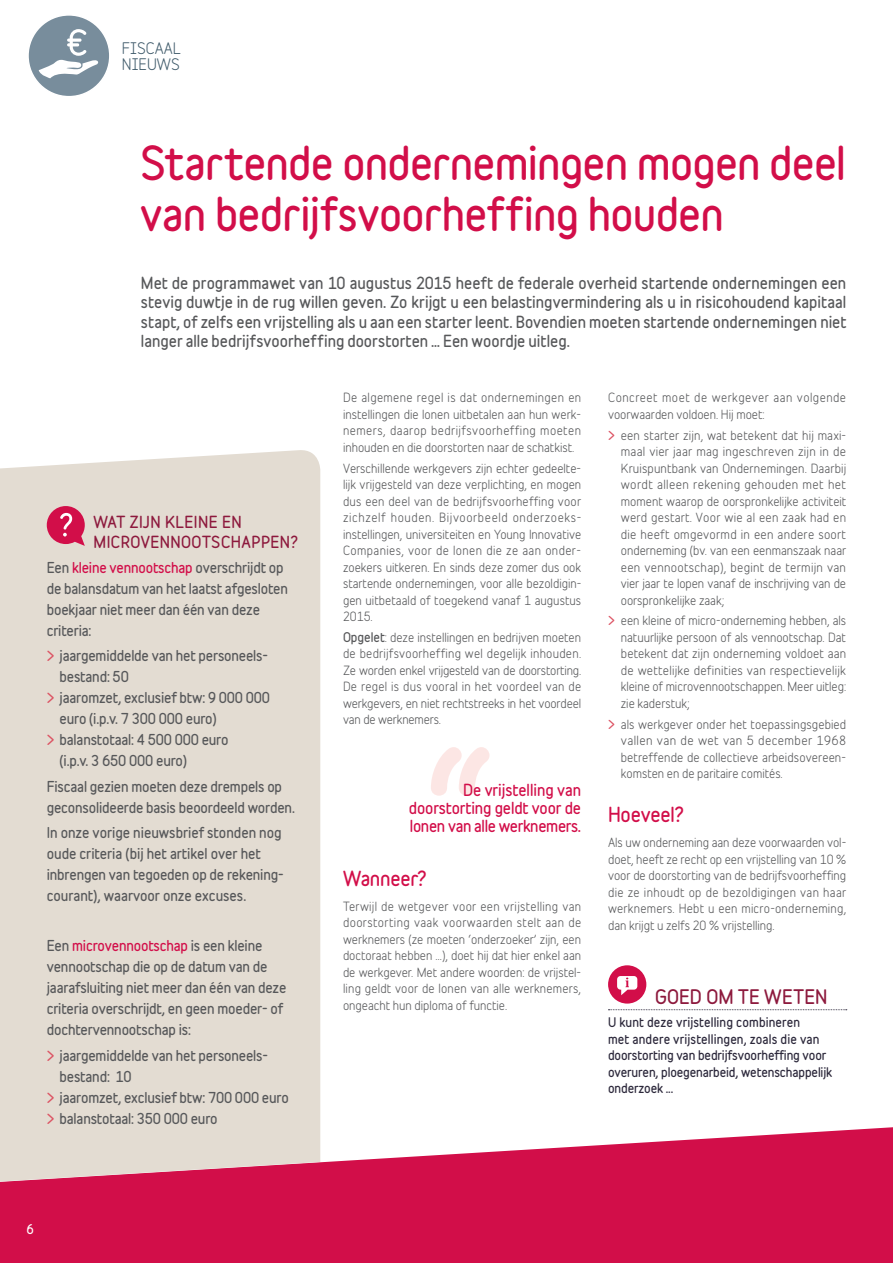
<style>
.page{position:relative;width:893px;height:1263px;background:#fff}
.page>*{position:absolute;margin:0;border:0;box-sizing:border-box;transform-origin:0 0}
.t1{font:700 162px "Belfius Alternative";color:#f8aea7}
.t2{font:700 42px/50.4px "Belfius Normal";letter-spacing:-.02em;color:#d20e49}
.t3{font:700 18.75px "Belfius Normal";letter-spacing:-.01em;color:#d20e49}
.t4{font:700 18px "Belfius Normal";letter-spacing:.01em;color:#8d193d}
.t5{font:700 15px/19.5px "Belfius Alternative";color:#57585a;text-align:justify}
.t6{font:700 15px/18px "Belfius Alternative";letter-spacing:-.005em;color:#d20e49;text-align:justify}
.t7{font:700 15px/19.5px "Belfius Alternative";letter-spacing:.03em;color:#8d193d}
.t8{font:15px/16.5px "Belfius Normal";color:#405b6b}
.t9{font:700 13.5px/21px "Belfius Alternative";letter-spacing:-.01em;color:#57585a}
.t10{font:12px/16.5px "Belfius Alternative";color:#57585a;text-align:justify}
.t11{font:700 12px/16.5px "Belfius Alternative";letter-spacing:-.01em;color:#2c283b}
.t12{font:12px/16.5px "Belfius Alternative";letter-spacing:.04em;color:#57585a}
.t13{font:700 12px "Belfius Normal";color:#fff}
.s1{color:#d20e49}
.s2{color:#dc5262}
.s3{font-weight:700}
.s4{font-weight:700;color:#dc5262}
</style>
<div class="page">
<svg style="left:0;top:1071px;width:893px;height:192px;fill:#d20e49"></svg>
<div style="left:0;top:450px;width:320px;height:733px;background:#e3dcd2"></div>
<svg style="left:608px;top:1009px;width:239px;height:1px"></svg>
<div style="left:608px;top:965px;width:38px;height:38px;background:#d20e49;border-radius:50%"></div>
<svg style="left:617px;top:976px;width:20px;height:19px"></svg>
<div style="left:28px;top:15px;width:82px;height:82px;background:#788d9c;border-radius:50%"></div>
<div style="left:27px;top:14px;width:84px;height:83px;border:2px solid #fff;border-radius:50%"></div>
<svg style="left:39px;top:29px;width:60px;height:49px"></svg>
<svg style="left:47px;top:506px;width:38px;height:40px;background:#d84a72"></svg>
<p class="t8" style="left:122px;top:38px;width:61px">FISCAAL<br>NIEUWS</p>
<h2 class="t2" style="left:140px;top:137px;width:707px">Startende ondernemingen mogen deel van bedrijfsvoorheffing houden</h2>
<p class="t5" style="left:141px;top:273px;width:707px">Met de programmawet van 10 augustus 2015 heeft de federale overheid startende ondernemingen een stevig duwtje in de rug willen geven. Zo krijgt u een belastingvermindering als u in risicohoudend kapitaal stapt, of zelfs een vrijstelling als u aan een starter leent. Bovendien moeten startende ondernemingen niet langer alle bedrijfsvoorheffing doorstorten … Een woordje uitleg.</p>
<p class="t7" style="left:94px;top:512px;width:206px">WAT ZIJN KLEINE EN<br>MICROVENNOOTSCHAPPEN?</p>
<p class="t9" style="left:47px;top:557px;width:243px">Een <span class="s1">kleine vennootschap</span> overschrijdt op de balansdatum van het laatst afgesloten boekjaar niet meer dan één van deze criteria:</p>
<p class="t9" style="left:47px;top:645px;width:223px"><span class="s2">&gt;</span> jaargemiddelde van het personeels-</p>
<p class="t9" style="left:60px;top:666px;width:71px">bestand: 50</p>
<p class="t9" style="left:47px;top:687px;width:225px"><span class="s2">&gt;</span> jaaromzet, exclusief btw: 9 000 000</p>
<p class="t9" style="left:60px;top:708px;width:159px">euro (i.p.v. 7 300 000 euro)</p>
<p class="t9" style="left:47px;top:729px;width:183px"><span class="s2">&gt;</span> balanstotaal: 4 500 000 euro</p>
<p class="t9" style="left:60px;top:750px;width:129px">(i.p.v. 3 650 000 euro)</p>
<p class="t9" style="left:47px;top:775px;width:250px">Fiscaal gezien moeten deze drempels op geconsolideerde basis beoordeeld worden.</p>
<p class="t9" style="left:47px;top:821px;width:238px">In onze vorige nieuwsbrief stonden nog oude criteria (bij het artikel over het inbrengen van tegoeden op de rekening&shy;courant), waarvoor onze excuses.</p>
<p class="t9" style="left:47px;top:935px;width:241px">Een <span class="s1">microvennootschap</span> is een kleine vennootschap die op de datum van de jaarafsluiting niet meer dan één van deze criteria overschrijdt, en geen moeder- of dochtervennootschap is:</p>
<p class="t9" style="left:47px;top:1044px;width:223px"><span class="s2">&gt;</span> jaargemiddelde van het personeels-</p>
<p class="t9" style="left:60px;top:1065px;width:74px">bestand: 10</p>
<p class="t9" style="left:47px;top:1086px;width:244px"><span class="s2">&gt;</span> jaaromzet, exclusief btw: 700 000 euro</p>
<p class="t9" style="left:47px;top:1107px;width:172px"><span class="s2">&gt;</span> balanstotaal: 350 000 euro</p>
<p class="t10" style="left:343px;top:388px;width:240px">De algemene regel is dat ondernemingen en instellingen die lonen uitbetalen aan hun werk&shy;nemers, daarop bedrijfsvoorheffing moeten inhouden en die doorstorten naar de schatkist.</p>
<p class="t10" style="left:343px;top:459px;width:240px">Verschillende werkgevers zijn echter gedeelte&shy;lijk vrijgesteld van deze verplichting, en mogen dus een deel van de bedrijfsvoorheffing voor zichzelf houden. Bijvoorbeeld onderzoeks&shy;instellingen, universiteiten en Young Innovative Companies, voor de lonen die ze aan onder&shy;zoekers uitkeren. En sinds deze zomer dus ook startende ondernemingen, voor alle bezoldigin&shy;gen uitbetaald of toegekend vanaf 1 augustus 2015.</p>
<p class="t10" style="left:343px;top:628px;width:240px"><span class="s3">Opgelet</span>: deze instellingen en bedrijven moeten de bedrijfsvoorheffing wel degelijk inhouden.<br>Ze worden enkel vrijgesteld van de doorstorting.<br>De regel is dus vooral in het voordeel van de werkgevers, en niet rechtstreeks in het voordeel van de werknemers.</p>
<h1 class="t1" style="left:425px;top:689px;width:70px">“</h1>
<p class="t6" style="left:409px;top:780px;width:174px;text-indent:54px">De vrijstelling van doorstorting geldt voor de lonen van alle werknemers.</p>
<h3 class="t3" style="left:343px;top:864px;width:85px">Wanneer?</h3>
<p class="t10" style="left:343px;top:897px;width:240px">Terwijl de wetgever voor een vrijstelling van doorstorting vaak voorwaarden stelt aan de werknemers (ze moeten ‘onderzoeker’ zijn, een doctoraat hebben …), doet hij dat hier enkel aan de werkgever. Met andere woorden: de vrijstel&shy;ling geldt voor de lonen van alle werknemers, ongeacht hun diploma of functie.</p>
<p class="t12" style="left:608px;top:388px;width:240px">Concreet moet de werkgever aan volgende voorwaarden voldoen. Hij moet:</p>
<p class="t10" style="left:621px;top:426px;width:227px;text-indent:-13px"><span class="s4">&gt;</span> een starter zijn, wat betekent dat hij maxi&shy;maal vier jaar mag ingeschreven zijn in de Kruispuntbank van Ondernemingen. Daarbij wordt alleen rekening gehouden met het moment waarop de oorspronkelijke activiteit werd gestart. Voor wie al een zaak had en die heeft omgevormd in een andere soort onderneming (bv. van een eenmanszaak naar een vennootschap), begint de termijn van vier jaar te lopen vanaf de inschrijving van de oorspronkelijke zaak;</p>
<p class="t10" style="left:621px;top:611px;width:227px;text-indent:-13px"><span class="s4">&gt;</span> een kleine of micro-onderneming hebben, als natuurlijke persoon of als vennootschap. Dat betekent dat zijn onderneming voldoet aan de wettelijke definities van respectievelijk kleine of microvennootschappen. Meer uitleg: zie kaderstuk;</p>
<p class="t10" style="left:621px;top:715px;width:227px;text-indent:-13px"><span class="s4">&gt;</span> als werkgever onder het toepassingsgebied vallen van de wet van 5 december 1968 betreffende de collectieve arbeidsovereen&shy;komsten en de paritaire comités.</p>
<h3 class="t3" style="left:608px;top:800px;width:78px">Hoeveel?</h3>
<p class="t10" style="left:608px;top:833px;width:240px">Als uw onderneming aan deze voorwaarden vol&shy;doet, heeft ze recht op een vrijstelling van 10 % voor de doorstorting van de bedrijfsvoorheffing die ze inhoudt op de bezoldigingen van haar werknemers. Hebt u een micro-onderneming, dan krijgt u zelfs 20 % vrijstelling.</p>
<h3 class="t4" style="left:655px;top:982px;width:174px">GOED OM TE WETEN</h3>
<p class="t11" style="left:608px;top:1014px;width:226px">U kunt deze vrijstelling combineren<br>met andere vrijstellingen, zoals die van doorstorting van bedrijfsvoorheffing voor overuren, ploegenarbeid, wetenschappelijk onderzoek ...</p>
<p class="t13" style="left:26px;top:1220px;width:9px">6</p>
</div>
